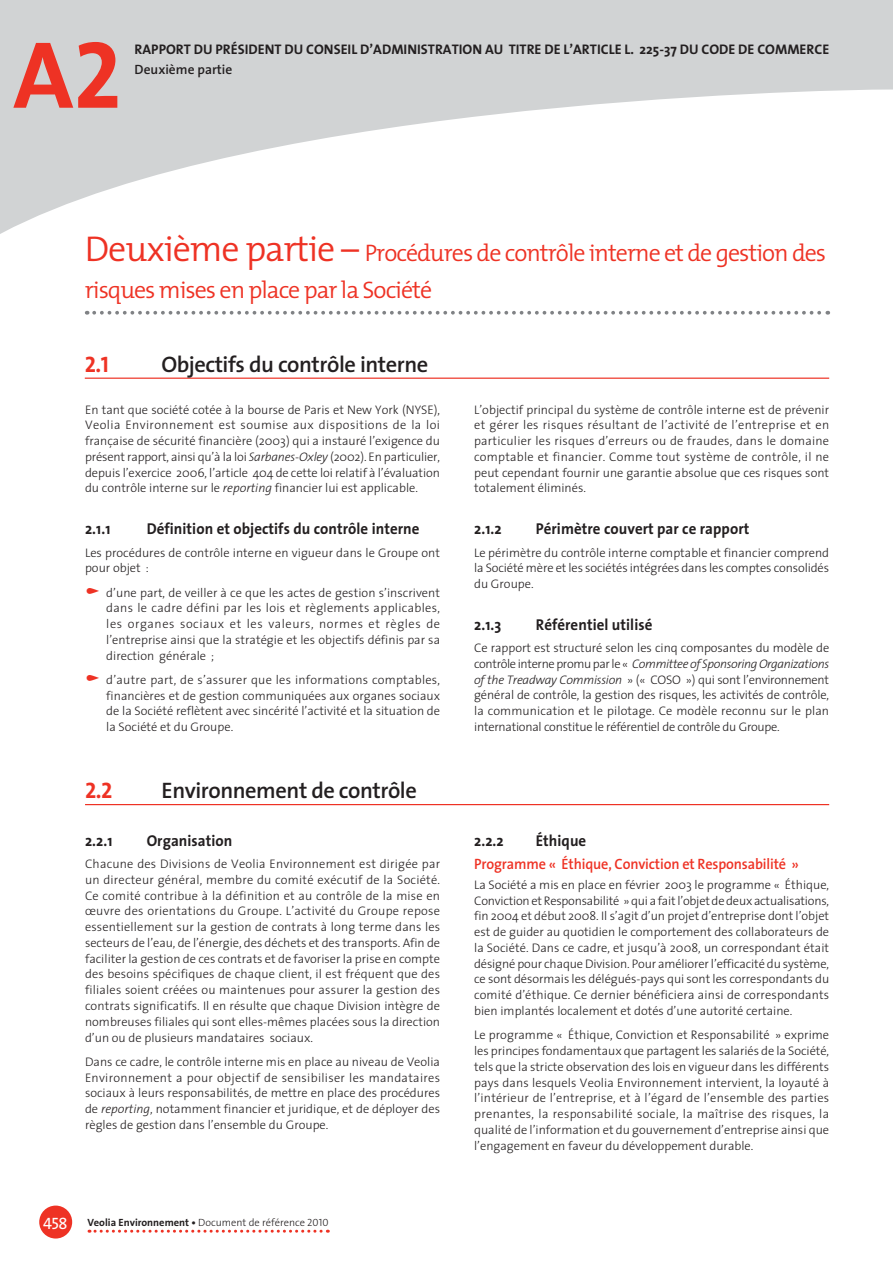
<style>
.page{position:relative;width:893px;height:1263px;background:#fff}
.page>*{position:absolute;margin:0;border:0;box-sizing:border-box;transform-origin:0 0}
.t1{font:96px "The Sans Bold Caps";color:#ee3224}
.t2{font:300 24px/37.5px "The Mix";letter-spacing:-.04em;color:#ee3224}
.t3{font:600 22.5px "The Sans";letter-spacing:-.02em;color:#231f20}
.t4{font:22.5px "The Sans Bold Caps";color:#ee3224}
.t5{font:700 15.75px "The Sans";letter-spacing:.005em;color:#231f20;scale:.95 1}
.t6{font:600 15px "The Sans";letter-spacing:-.01em;color:#ee3224;scale:.95 1}
.t7{font:700 13.95px "The Sans";color:#231f20}
.t8{font:600 13.5px "The Sans";color:#231f20}
.t9{font:300 12.45px/15.8px "The Sans";color:#231f20;text-align:justify}
.t10{font:700 10.5px "The Sans";color:#231f20}
.s1{font-size:36px}
.s2{font-style:italic}
.s3{font-family:"The Sans Caps";font-weight:400;font-size:16.5px;color:#fff}
.s4{font-weight:300}
.s5{font-family:"The Sans Light Caps";font-weight:400}
</style>
<div class="page">
<div style="left:39px;top:1205px;width:33px;height:33px;background:#ee3224;border-radius:50%"></div>
<svg style="left:89px;top:1230px;width:239px;height:3px"></svg>
<svg style="left:0;top:0;width:893px;height:234px;fill:#d1d3d4"></svg>
<svg style="left:94px;top:311px;width:734px;height:4px"></svg>
<hr style="left:85px;top:378px;width:744px;height:1px;background:#ee3224">
<hr style="left:85px;top:804px;width:744px;height:1px;background:#ee3224">
<h1 class="t1" style="left:13px;top:18px;width:109px">A2</h1>
<p class="t7" style="left:135px;top:42px;width:696px">RAPPORT DU PRÉSIDENT DU CONSEIL D’ADMINISTRATION AU TITRE DE L’ARTICLE L. 225-37 DU CODE DE COMMERCE</p>
<p class="t8" style="left:135px;top:64px;width:99px">Deuxième partie</p>
<h2 class="t2" style="left:85px;top:235px;width:743px"><span class="s1">Deuxième partie –</span> Procédures de contrôle interne et de gestion des risques mises en place par la Société</h2>
<h3 class="t4" style="left:85px;top:351px;width:26px">2.1</h3>
<h3 class="t3" style="left:161px;top:355px;width:269px">Objectifs du contrôle interne</h3>
<p class="t9" style="left:85px;top:403px;width:357px">En tant que société cotée à la bourse de Paris et New York (NYSE), Veolia Environnement est soumise aux dispositions de la loi française de sécurité financière (2003) qui a instauré l’exigence du présent rapport, ainsi qu’à la loi <span class="s2">Sarbanes-Oxley</span> (2002). En particulier, depuis l’exercice 2006, l’article 404 de cette loi relatif à l’évaluation du contrôle interne sur le <span class="s2">reporting</span> financier lui est applicable.</p>
<p class="t5" style="left:85px;top:521px;width:28px">2.1.1</p>
<p class="t5" style="left:147px;top:521px;width:289px">Définition et objectifs du contrôle interne</p>
<p class="t9" style="left:85px;top:546px;width:357px">Les procédures de contrôle interne en vigueur dans le Groupe ont pour objet :</p>
<p class="t9" style="left:106px;top:586px;width:335px">d’une part, de veiller à ce que les actes de gestion s’inscrivent dans le cadre défini par les lois et règlements applicables, les organes sociaux et les valeurs, normes et règles de l’entreprise ainsi que la stratégie et les objectifs définis par sa direction générale ;</p>
<p class="t9" style="left:106px;top:673px;width:335px">d’autre part, de s’assurer que les informations comptables, financières et de gestion communiquées aux organes sociaux de la Société reflètent avec sincérité l’activité et la situation de la Société et du Groupe.</p>
<h3 class="t4" style="left:85px;top:777px;width:29px">2.2</h3>
<h3 class="t3" style="left:162px;top:782px;width:257px">Environnement de contrôle</h3>
<p class="t5" style="left:85px;top:833px;width:30px">2.2.1</p>
<p class="t5" style="left:147px;top:833px;width:92px">Organisation</p>
<p class="t9" style="left:85px;top:857px;width:357px">Chacune des Divisions de Veolia Environnement est dirigée par un directeur général, membre du comité exécutif de la Société.<br>Ce comité contribue à la définition et au contrôle de la mise en œuvre des orientations du Groupe. L’activité du Groupe repose essentiellement sur la gestion de contrats à long terme dans les secteurs de l’eau, de l’énergie, des déchets et des transports. Afin de faciliter la gestion de ces contrats et de favoriser la prise en compte des besoins spécifiques de chaque client, il est fréquent que des filiales soient créées ou maintenues pour assurer la gestion des contrats significatifs. Il en résulte que chaque Division intègre de nombreuses filiales qui sont elles-mêmes placées sous la direction d’un ou de plusieurs mandataires sociaux.</p>
<p class="t9" style="left:85px;top:1055px;width:357px">Dans ce cadre, le contrôle interne mis en place au niveau de Veolia Environnement a pour objectif de sensibiliser les mandataires sociaux à leurs responsabilités, de mettre en place des procédures de <span class="s2">reporting</span>, notamment financier et juridique, et de déployer des règles de gestion dans l’ensemble du Groupe.</p>
<p class="t10" style="left:43px;top:1217px;width:287px"><span class="s3">458</span> Veolia Environnement • <span class="s4">Document de référence</span> <span class="s5">2010</span></p>
<p class="t9" style="left:474px;top:403px;width:357px">L’objectif principal du système de contrôle interne est de prévenir et gérer les risques résultant de l’activité de l’entreprise et en particulier les risques d’erreurs ou de fraudes, dans le domaine comptable et financier. Comme tout système de contrôle, il ne peut cependant fournir une garantie absolue que ces risques sont totalement éliminés.</p>
<p class="t5" style="left:474px;top:521px;width:30px">2.1.2</p>
<p class="t5" style="left:536px;top:521px;width:226px">Périmètre couvert par ce rapport</p>
<p class="t9" style="left:474px;top:546px;width:357px">Le périmètre du contrôle interne comptable et financier comprend la Société mère et les sociétés intégrées dans les comptes consolidés du Groupe.</p>
<p class="t5" style="left:474px;top:617px;width:30px">2.1.3</p>
<p class="t5" style="left:536px;top:617px;width:124px">Référentiel utilisé</p>
<p class="t9" style="left:474px;top:641px;width:357px">Ce rapport est structuré selon les cinq composantes du modèle de contrôle interne promu par le « <span class="s2">Committee of Sponsoring Organizations of the Treadway Commission</span> » (« COSO ») qui sont l’environnement général de contrôle, la gestion des risques, les activités de contrôle, la communication et le pilotage. Ce modèle reconnu sur le plan international constitue le référentiel de contrôle du Groupe.</p>
<p class="t5" style="left:474px;top:833px;width:33px">2.2.2</p>
<p class="t5" style="left:536px;top:833px;width:55px">Éthique</p>
<p class="t6" style="left:474px;top:858px;width:343px">Programme « Éthique, Conviction et Responsabilité »</p>
<p class="t9" style="left:474px;top:878px;width:357px">La Société a mis en place en février 2003 le programme « Éthique, Conviction et Responsabilité » qui a fait l’objet de deux actualisations, fin 2004 et début 2008. Il s’agit d’un projet d’entreprise dont l’objet est de guider au quotidien le comportement des collaborateurs de la Société. Dans ce cadre, et jusqu’à 2008, un correspondant était désigné pour chaque Division. Pour améliorer l’efficacité du système, ce sont désormais les délégués-pays qui sont les correspondants du comité d’éthique. Ce dernier bénéficiera ainsi de correspondants bien implantés localement et dotés d’une autorité certaine.</p>
<p class="t9" style="left:474px;top:1028px;width:357px">Le programme « Éthique, Conviction et Responsabilité » exprime les principes fondamentaux que partagent les salariés de la Société, tels que la stricte observation des lois en vigueur dans les différents pays dans lesquels Veolia Environnement intervient, la loyauté à l’intérieur de l’entreprise, et à l’égard de l’ensemble des parties prenantes, la responsabilité sociale, la maîtrise des risques, la qualité de l’information et du gouvernement d’entreprise ainsi que l’engagement en faveur du développement durable.</p>
</div>
